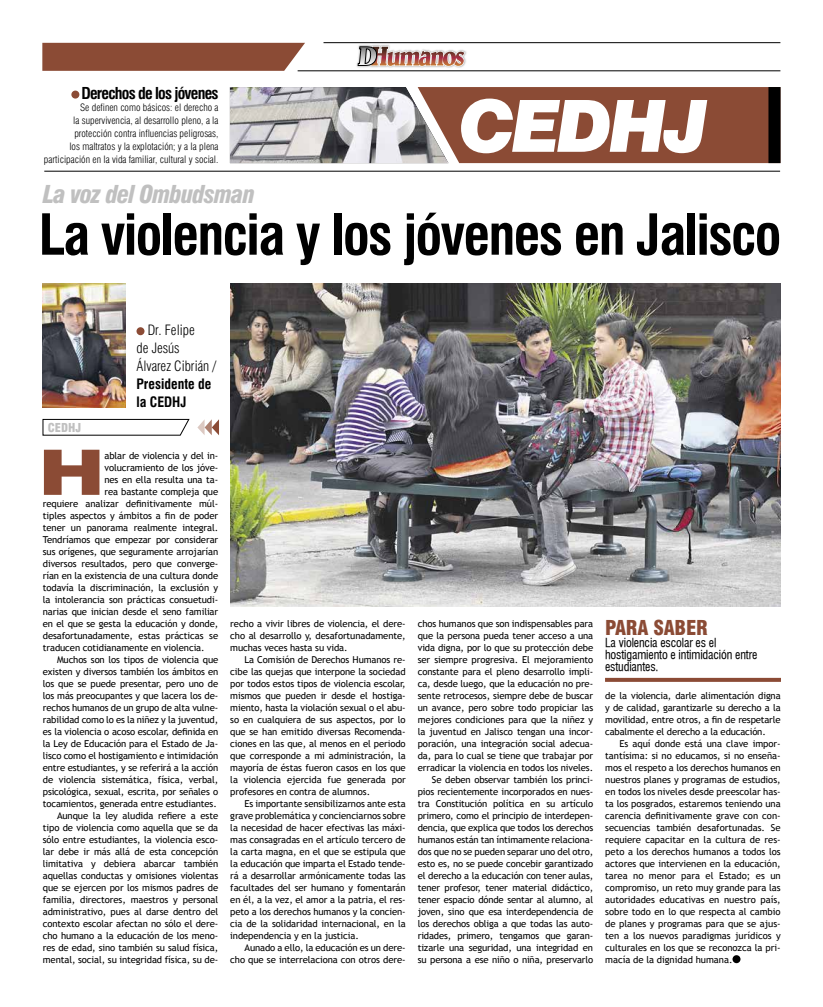
<style>
.page{position:relative;width:823px;height:1007px;background:#fff}
.page>*{position:absolute;margin:0;border:0;box-sizing:border-box;transform-origin:0 0}
.t1{font:italic 900 72px "Swiss 721 BT";letter-spacing:-.05em;color:#fff}
.t2{font:900 expanded 62.5px "Swiss 721 BT";color:#8b4b35}
.t3{font:700 condensed 55px "Swiss 721 BT";letter-spacing:-.03em;color:#000}
.t4{font:italic 900 condensed 24px "Swiss 721 BT";letter-spacing:-.04em;color:#c0c0c0}
.t5{font:900 condensed 20px "Swiss 721 BT";letter-spacing:-.01em;color:#8b4b35}
.t6{font:700 condensed 16px "Swiss 721 BT";letter-spacing:-.05em;color:#000}
.t7{font:300 condensed 14px/18px "Swiss 721 BT";color:#000}
.t8{font:700 condensed 14px/18px "Swiss 721 BT";color:#000}
.t9{font:12px/12px "Swiss 721 Condensed BT";letter-spacing:-.01em;color:#000}
.t10{font:900 condensed 12px "Swiss 721 BT";color:#c0c0c0}
.t11{font:300 condensed 10px/12.8px "Swiss 721 BT";color:#000;text-align:right}
.t12{font:9.5px/12px "Trebuchet MS";letter-spacing:-.01em;color:#000;text-align:justify}
</style>
<div class="page">
<div style="left:732px;top:955px;width:8px;height:8px;background:#000;border-radius:50%"></div>
<svg style="left:197px;top:419px;width:22px;height:16px"></svg>
<svg style="left:43px;top:419px;width:146px;height:16px"></svg>
<img style="left:230px;top:283px;width:550px;height:324px">
<div style="left:136px;top:327px;width:8px;height:8px;background:#8b4b35;border-radius:50%"></div>
<img style="left:43px;top:283px;width:82px;height:124px">
<svg style="left:605px;top:677px;width:175px;height:4px"></svg>
<div style="left:448px;top:87px;width:332px;height:76px;background:#8b4b35"></div>
<img style="left:230px;top:87px;width:218px;height:76px">
<div style="left:71px;top:91px;width:8px;height:8px;background:#8b4b35;border-radius:50%"></div>
<hr style="left:44px;top:171px;width:735px;height:1px;background:#000">
<img style="left:356px;top:44px;width:111px;height:24px">
<svg style="left:357px;top:46px;width:108px;height:20px"></svg>
<hr style="left:323px;top:42px;width:457px;height:1px;background:#000">
<hr style="left:297px;top:71px;width:483px;height:1px;background:#000">
<svg style="left:42px;top:43px;width:263px;height:28px;background:#90533e"></svg>
<h3 class="t6" style="left:81px;top:83px;width:138px">Derechos de los jóvenes</h3>
<p class="t11" style="left:44px;top:101px;width:176px">Se definen como básicos: el derecho a<br>la supervivencia, al desarrollo pleno, a la protección contra influencias peligrosas,<br>los maltratos y la explotación; y a la plena participación en la vida familiar, cultural y social.</p>
<h3 class="t4" style="left:43px;top:179px;width:213px">La voz del Ombudsman</h3>
<h1 class="t1" style="left:458px;top:82px;width:251px">CEDHJ</h1>
<h3 class="t3" style="left:39px;top:202px;width:743px">La violencia y los jóvenes en Jalisco</h3>
<p class="t10" style="left:48px;top:421px;width:35px">CEDHJ</p>
<h3 class="t7" style="left:136px;top:321px;width:81px;text-indent:11px">Dr. Felipe<br>de Jesús<br>Álvarez Cibrián /</h3>
<h3 class="t8" style="left:136px;top:375px;width:76px">Presidente de la CEDHJ</h3>
<h2 class="t2" style="left:39px;top:434px;width:67px">H</h2>
<p class="t12" style="left:104px;top:449px;width:115px">ablar de violencia y del in-</p>
<p class="t12" style="left:104px;top:461px;width:115px">volucramiento de los jóve-</p>
<p class="t12" style="left:104px;top:473px;width:115px">nes en ella resulta una ta-</p>
<p class="t12" style="left:104px;top:485px;width:115px">rea bastante compleja que</p>
<p class="t12" style="left:43px;top:497px;width:177px">requiere analizar definitivamente múl-</p>
<p class="t12" style="left:43px;top:509px;width:177px">tiples aspectos y ámbitos a fin de poder</p>
<p class="t12" style="left:43px;top:521px;width:177px">tener un panorama realmente integral.</p>
<p class="t12" style="left:43px;top:533px;width:177px">Tendríamos que empezar por considerar</p>
<p class="t12" style="left:43px;top:545px;width:177px">sus orígenes, que seguramente arrojarían</p>
<p class="t12" style="left:43px;top:557px;width:177px">diversos resultados, pero que converge-</p>
<p class="t12" style="left:43px;top:569px;width:177px">rían en la existencia de una cultura donde</p>
<p class="t12" style="left:43px;top:581px;width:177px">todavía la discriminación, la exclusión y</p>
<p class="t12" style="left:43px;top:593px;width:177px">la intolerancia son prácticas consuetudi-</p>
<p class="t12" style="left:43px;top:605px;width:177px">narias que inician desde el seno familiar</p>
<p class="t12" style="left:43px;top:617px;width:177px">en el que se gesta la educación y donde,</p>
<p class="t12" style="left:43px;top:629px;width:177px">desafortunadamente, estas prácticas se</p>
<p class="t12" style="left:43px;top:641px;width:163px">traducen cotidianamente en violencia.</p>
<p class="t12" style="left:57px;top:653px;width:163px">Muchos son los tipos de violencia que</p>
<p class="t12" style="left:43px;top:665px;width:177px">existen y diversos también los ámbitos en</p>
<p class="t12" style="left:43px;top:677px;width:177px">los que se puede presentar, pero uno de</p>
<p class="t12" style="left:43px;top:689px;width:177px">los más preocupantes y que lacera los de-</p>
<p class="t12" style="left:43px;top:701px;width:177px">rechos humanos de un grupo de alta vulne-</p>
<p class="t12" style="left:43px;top:713px;width:177px">rabilidad como lo es la niñez y la juventud,</p>
<p class="t12" style="left:43px;top:725px;width:177px">es la violencia o acoso escolar, definida en</p>
<p class="t12" style="left:43px;top:737px;width:177px">la Ley de Educación para el Estado de Ja-</p>
<p class="t12" style="left:43px;top:749px;width:177px">lisco como el hostigamiento e intimidación</p>
<p class="t12" style="left:43px;top:761px;width:177px">entre estudiantes, y se referirá a la acción</p>
<p class="t12" style="left:43px;top:773px;width:177px">de violencia sistemática, física, verbal,</p>
<p class="t12" style="left:43px;top:785px;width:177px">psicológica, sexual, escrita, por señales o</p>
<p class="t12" style="left:43px;top:797px;width:175px">tocamientos, generada entre estudiantes.</p>
<p class="t12" style="left:57px;top:809px;width:163px">Aunque la ley aludida refiere a este</p>
<p class="t12" style="left:43px;top:821px;width:177px">tipo de violencia como aquella que se da</p>
<p class="t12" style="left:43px;top:833px;width:177px">sólo entre estudiantes, la violencia esco-</p>
<p class="t12" style="left:43px;top:845px;width:177px">lar debe ir más allá de esta concepción</p>
<p class="t12" style="left:43px;top:857px;width:177px">limitativa y debiera abarcar también</p>
<p class="t12" style="left:43px;top:869px;width:177px">aquellas conductas y omisiones violentas</p>
<p class="t12" style="left:43px;top:881px;width:177px">que se ejercen por los mismos padres de</p>
<p class="t12" style="left:43px;top:893px;width:177px">familia, directores, maestros y personal</p>
<p class="t12" style="left:43px;top:905px;width:177px">administrativo, pues al darse dentro del</p>
<p class="t12" style="left:43px;top:917px;width:177px">contexto escolar afectan no sólo el dere-</p>
<p class="t12" style="left:43px;top:929px;width:177px">cho humano a la educación de los meno-</p>
<p class="t12" style="left:43px;top:941px;width:177px">res de edad, sino también su salud física,</p>
<p class="t12" style="left:43px;top:953px;width:177px">mental, social, su integridad física, su de-</p>
<p class="t12" style="left:230px;top:617px;width:177px">recho a vivir libres de violencia, el dere&shy;cho al desarrollo y, desafortunadamente, muchas veces hasta su vida.</p>
<p class="t12" style="left:230px;top:653px;width:177px;text-indent:14px">La Comisión de Derechos Humanos re&shy;cibe las quejas que interpone la sociedad por todos estos tipos de violencia escolar, mismos que pueden ir desde el hostiga&shy;miento, hasta la violación sexual o el abu&shy;so en cualquiera de sus aspectos, por lo que se han emitido diversas Recomenda&shy;ciones en las que, al menos en el periodo que corresponde a mi administración, la mayoría de éstas fueron casos en los que la violencia ejercida fue generada por profesores en contra de alumnos.</p>
<p class="t12" style="left:230px;top:797px;width:177px;text-indent:14px">Es importante sensibilizarnos ante esta grave problemática y concienciarnos sobre la necesidad de hacer efectivas las máxi&shy;mas consagradas en el artículo tercero de la carta magna, en el que se estipula que la educación que imparta el Estado tende&shy;rá a desarrollar armónicamente todas las facultades del ser humano y fomentarán en él, a la vez, el amor a la patria, el res&shy;peto a los derechos humanos y la concien&shy;cia de la solidaridad internacional, en la independencia y en la justicia.</p>
<p class="t12" style="left:230px;top:941px;width:177px;text-align:right">Aunado a ello, la educación es un dere&shy;cho que se interrelaciona con otros dere-</p>
<p class="t12" style="left:417px;top:617px;width:177px;text-align:right">chos humanos que son indispensables para que la persona pueda tener acceso a una vida digna, por lo que su protección debe ser siempre progresiva. El mejoramiento constante para el pleno desarrollo impli&shy;ca, desde luego, que la educación no pre&shy;sente retrocesos, siempre debe de buscar un avance, pero sobre todo propiciar las mejores condiciones para que la niñez y la juventud en Jalisco tengan una incor&shy;poración, una integración social adecua&shy;da, para lo cual se tiene que trabajar por erradicar la violencia en todos los niveles.<br>Se deben observar también los princi&shy;pios recientemente incorporados en nues&shy;tra Constitución política en su artículo primero, como el principio de interdepen&shy;dencia, que explica que todos los derechos humanos están tan íntimamente relaciona&shy;dos que no se pueden separar uno del otro, esto es, no se puede concebir garantizado el derecho a la educación con tener aulas, tener profesor, tener material didáctico, tener espacio dónde sentar al alumno, al joven, sino que esa interdependencia de los derechos obliga a que todas las auto&shy;ridades, primero, tengamos que garan&shy;tizarle una seguridad, una integridad en su persona a ese niño o niña, preservarlo</p>
<h3 class="t5" style="left:604px;top:615px;width:104px">PARA SABER</h3>
<p class="t9" style="left:604px;top:636px;width:154px">La violencia escolar es el hostigamiento e intimidación entre estudiantes.</p>
<p class="t12" style="left:605px;top:689px;width:177px">de la violencia, darle alimentación digna y de calidad, garantizarle su derecho a la movilidad, entre otros, a fin de respetarle cabalmente el derecho a la educación.</p>
<p class="t12" style="left:605px;top:737px;width:177px;text-indent:14px">Es aquí donde está una clave impor&shy;tantísima: si no educamos, si no enseña&shy;mos el respeto a los derechos humanos en nuestros planes y programas de estudios, en todos los niveles desde preescolar has&shy;ta los posgrados, estaremos teniendo una carencia definitivamente grave con con&shy;secuencias también desafortunadas. Se requiere capacitar en la cultura de res&shy;peto a los derechos humanos a todos los actores que intervienen en la educación, tarea no menor para el Estado; es un compromiso, un reto muy grande para las autoridades educativas en nuestro país, sobre todo en lo que respecta al cambio de planes y programas para que se ajus&shy;ten a los nuevos paradigmas jurídicos y culturales en los que se reconozca la pri&shy;macía de la dignidad humana.</p>
</div>
